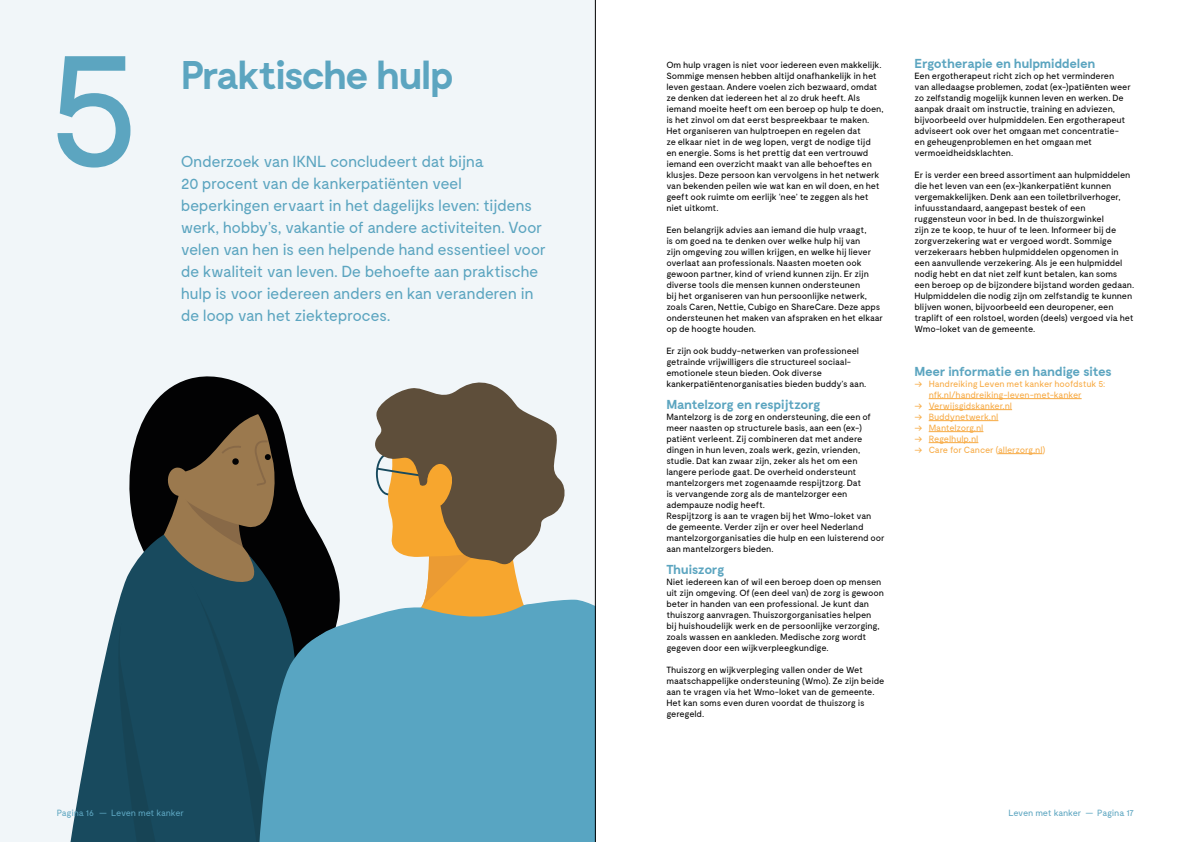
<style>
.page{position:relative;width:1191px;height:842px;background:#fff}
.page>*{position:absolute;margin:0;border:0;box-sizing:border-box;transform-origin:0 0}
.t1{font:172.3px "Moderat";color:#5ca5c0}
.t2{font:700 40px "Moderat";letter-spacing:-.06em;color:#5ca5c0}
.t3{font:16px/22px "Moderat";letter-spacing:-.03em;color:#5ca5c0}
.t4{font:700 13px "Moderat";letter-spacing:-.03em;color:#5ca5c0}
.t5{font:9px/11px "Moderat";letter-spacing:-.015em;color:#000}
.t6{font:9px "Moderat";letter-spacing:-.015em;color:#f7a941}
.t7{font:9px "Moderat";letter-spacing:-.03em;color:#5ca5c0}
</style>
<div class="page">
<div style="left:0;top:0;width:595px;height:842px;background:#f1f6f9"></div>
<svg style="left:129px;top:376px;width:98px;height:159px"></svg>
<svg style="left:70px;top:535px;width:72px;height:307px"></svg>
<svg style="left:117px;top:551px;width:25px;height:291px;background:#295768"></svg>
<svg style="left:142px;top:379px;width:453px;height:463px"></svg>
<div style="left:297px;top:753px;width:92px;height:89px;background:#58a5c2"></div>
<hr style="left:928px;top:398px;width:153px;height:1px;background:#f7a941">
<hr style="left:928px;top:409px;width:84px;height:1px;background:#f7a941">
<hr style="left:928px;top:420px;width:70px;height:1px;background:#f7a941">
<hr style="left:928px;top:431px;width:55px;height:1px;background:#f7a941">
<hr style="left:928px;top:442px;width:50px;height:1px;background:#f7a941">
<hr style="left:998px;top:453px;width:44px;height:1px;background:#f7a941">
<hr style="left:595px;top:0;width:1px;height:842px;background:#000">
<h1 class="t1" style="left:46px;top:10px;width:99px">5</h1>
<h2 class="t2" style="left:181px;top:52px;width:275px">Praktische hulp</h2>
<p class="t3" style="left:181px;top:151px;width:367px">Onderzoek van IKNL concludeert dat bijna<br>20 procent van de kankerpatiënten veel beperkingen ervaart in het dagelijks leven: tijdens werk, hobby’s, vakantie of andere activiteiten. Voor velen van hen is een helpende hand essentieel voor de kwaliteit van leven. De behoefte aan praktische hulp is voor iedereen anders en kan veranderen in de loop van het ziekteproces.</p>
<p class="t5" style="left:666px;top:59px;width:219px">Om hulp vragen is niet voor iedereen even makkelijk.<br>Sommige mensen hebben altijd onafhankelijk in het leven gestaan. Andere voelen zich bezwaard, omdat ze denken dat iedereen het al zo druk heeft. Als iemand moeite heeft om een beroep op hulp te doen, is het zinvol om dat eerst bespreekbaar te maken.<br>Het organiseren van hulptroepen en regelen dat<br>ze elkaar niet in de weg lopen, vergt de nodige tijd<br>en energie. Soms is het prettig dat een vertrouwd iemand een overzicht maakt van alle behoeftes en klusjes. Deze persoon kan vervolgens in het netwerk van bekenden peilen wie wat kan en wil doen, en het geeft ook ruimte om eerlijk ‘nee’ te zeggen als het niet uitkomt.</p>
<p class="t5" style="left:666px;top:224px;width:218px">Een belangrijk advies aan iemand die hulp vraagt,<br>is om goed na te denken over welke hulp hij van<br>zijn omgeving zou willen krijgen, en welke hij liever overlaat aan professionals. Naasten moeten ook gewoon partner, kind of vriend kunnen zijn. Er zijn diverse tools die mensen kunnen ondersteunen<br>bij het organiseren van hun persoonlijke netwerk, zoals Caren, Nettie, Cubigo en ShareCare. Deze apps ondersteunen het maken van afspraken en het elkaar op de hoogte houden.</p>
<p class="t5" style="left:666px;top:345px;width:201px">Er zijn ook buddy-netwerken van professioneel getrainde vrijwilligers die structureel sociaal&shy;emotionele steun bieden. Ook diverse kankerpatiëntenorganisaties bieden buddy’s aan.</p>
<h3 class="t4" style="left:666px;top:397px;width:156px">Mantelzorg en respijtzorg</h3>
<p class="t5" style="left:666px;top:411px;width:220px">Mantelzorg is de zorg en ondersteuning, die een of meer naasten op structurele basis, aan een (ex-) patiënt verleent. Zij combineren dat met andere dingen in hun leven, zoals werk, gezin, vrienden, studie. Dat kan zwaar zijn, zeker als het om een langere periode gaat. De overheid ondersteunt mantelzorgers met zogenaamde respijtzorg. Dat<br>is vervangende zorg als de mantelzorger een adempauze nodig heeft.<br>Respijtzorg is aan te vragen bij het Wmo-loket van<br>de gemeente. Verder zijn er over heel Nederland mantelzorgorganisaties die hulp en een luisterend oor aan mantelzorgers bieden.</p>
<h3 class="t4" style="left:666px;top:562px;width:60px">Thuiszorg</h3>
<p class="t5" style="left:666px;top:576px;width:219px">Niet iedereen kan of wil een beroep doen op mensen uit zijn omgeving. Of (een deel van) de zorg is gewoon beter in handen van een professional. Je kunt dan thuiszorg aanvragen. Thuiszorgorganisaties helpen<br>bij huishoudelijk werk en de persoonlijke verzorging, zoals wassen en aankleden. Medische zorg wordt gegeven door een wijkverpleegkundige.</p>
<p class="t5" style="left:666px;top:664px;width:219px">Thuiszorg en wijkverpleging vallen onder de Wet maatschappelijke ondersteuning (Wmo). Ze zijn beide aan te vragen via het Wmo-loket van de gemeente.<br>Het kan soms even duren voordat de thuiszorg is geregeld.</p>
<h3 class="t4" style="left:914px;top:56px;width:182px">Ergotherapie en hulpmiddelen</h3>
<p class="t5" style="left:914px;top:70px;width:218px">Een ergotherapeut richt zich op het verminderen van alledaagse problemen, zodat (ex-)patiënten weer zo zelfstandig mogelijk kunnen leven en werken. De aanpak draait om instructie, training en adviezen, bijvoorbeeld over hulpmiddelen. Een ergotherapeut adviseert ook over het omgaan met concentratie&shy;en geheugenproblemen en het omgaan met vermoeidheidsklachten.</p>
<p class="t5" style="left:914px;top:169px;width:221px">Er is verder een breed assortiment aan hulpmiddelen die het leven van een (ex-)kankerpatiënt kunnen vergemakkelijken. Denk aan een toiletbrilverhoger, infuusstandaard, aangepast bestek of een ruggensteun voor in bed. In de thuiszorgwinkel<br>zijn ze te koop, te huur of te leen. Informeer bij de zorgverzekering wat er vergoed wordt. Sommige verzekeraars hebben hulpmiddelen opgenomen in een aanvullende verzekering. Als je een hulpmiddel nodig hebt en dat niet zelf kunt betalen, kan soms een beroep op de bijzondere bijstand worden gedaan.<br>Hulpmiddelen die nodig zijn om zelfstandig te kunnen blijven wonen, bijvoorbeeld een deuropener, een traplift of een rolstoel, worden (deels) vergoed via het Wmo-loket van de gemeente.</p>
<h3 class="t4" style="left:914px;top:364px;width:199px">Meer informatie en handige sites</h3>
<p class="t6" style="left:914px;top:379px;width:192px">-&gt; Handreiking Leven met kanker hoofdstuk 5:</p>
<p class="t6" style="left:928px;top:390px;width:154px">nfk.nl/handreiking-leven-met-kanker</p>
<p class="t6" style="left:914px;top:401px;width:99px">-&gt; Verwijsgidskanker.nl</p>
<p class="t6" style="left:914px;top:412px;width:85px">-&gt; Buddynetwerk.nl</p>
<p class="t6" style="left:914px;top:423px;width:70px">-&gt; Mantelzorg.nl</p>
<p class="t6" style="left:914px;top:434px;width:65px">-&gt; Regelhulp.nl</p>
<p class="t6" style="left:914px;top:445px;width:132px">-&gt; Care for Cancer (allerzorg.nl)</p>
<p class="t7" style="left:57px;top:808px;width:129px">Pagina 16 — Leven met kanker</p>
<p class="t7" style="left:1008px;top:808px;width:127px">Leven met kanker — Pagina 17</p>
</div>
